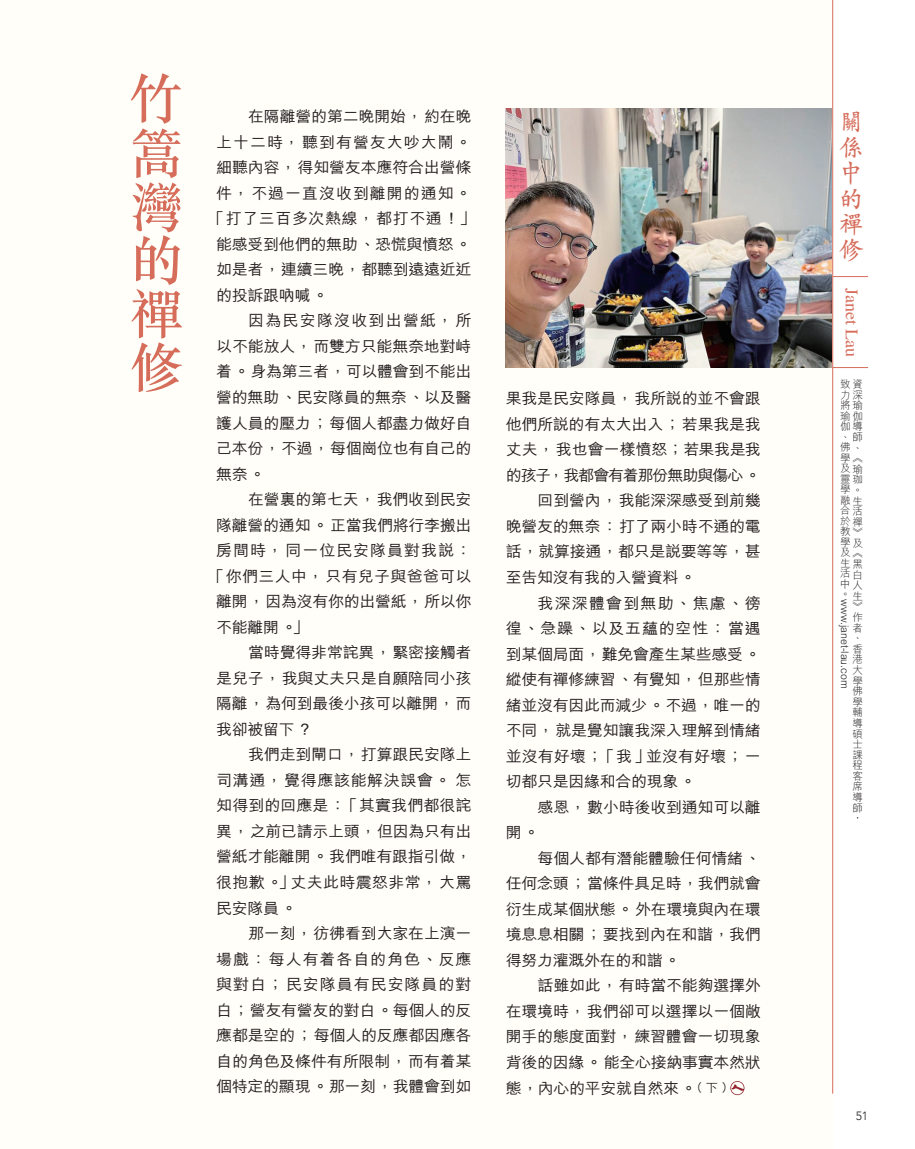
<style>
.page{position:relative;width:915px;height:1149px;background:#fff}
.page>*{position:absolute;margin:0;border:0;box-sizing:border-box;transform-origin:0 0}
.t1{font:500 54px/53.4px "M Sung HK";color:#d66c5a;text-align:justify}
.t2{font:600 25.5px/25.5px "M Kai HK";color:#d66c5a}
.t3{font:18px "Times";color:#d66c5a}
.t4{font:500 15.3px "M Hei HK";letter-spacing:-.02em;color:#231f20;scale:1.05 1}
.t5{font:500 15.3px "M Hei HK";letter-spacing:.055em;color:#231f20;scale:1.05 1}
.t6{font:500 15.3px "M Hei HK";letter-spacing:-.07em;color:#231f20;scale:1.05 1}
.t7{font:500 15.3px "M Hei HK";letter-spacing:.03em;color:#231f20;scale:1.05 1}
.t8{font:500 15.3px "M Hei HK";letter-spacing:.01em;color:#231f20;scale:1.05 1}
.t9{font:500 15.3px "M Hei HK";color:#231f20;scale:1.05 1}
.t10{font:500 15.3px "M Hei HK";letter-spacing:.015em;color:#231f20;scale:1.05 1}
.t11{font:500 15.3px "M Hei HK";letter-spacing:.035em;color:#231f20;scale:1.05 1}
.t12{font:500 15.3px "M Hei HK";letter-spacing:.05em;color:#231f20;scale:1.05 1}
.t13{font:500 15.3px "M Hei HK";letter-spacing:.045em;color:#231f20;scale:1.05 1}
.t14{font:500 15.3px "M Hei HK";letter-spacing:.07em;color:#231f20;scale:1.05 1}
.t15{font:500 15.3px "M Hei HK";letter-spacing:.065em;color:#231f20;scale:1.05 1}
.t16{font:300 12px "Avenir";color:#231f20}
.t17{font:300 10.5px/10.6px "M Hei HK";color:#231f20}
.s1{font-size:12px}
</style>
<div class="page">
<div style="left:1px;top:0;width:831px;height:1148px;background:#fffef8"></div>
<hr style="left:0;top:0;width:1px;height:1148px;background:#fffef8">
<img style="left:505px;top:108px;width:326px;height:259px">
<hr style="left:832px;top:276px;width:35px;height:1px;background:#d66c5a">
<hr style="left:832px;top:367px;width:35px;height:1px;background:#d66c5a">
<hr style="left:832px;top:0;width:1px;height:1093px;background:#d66c5a">
<svg style="left:730px;top:1081px;width:14px;height:13px"></svg>
<h1 class="t1" style="left:130px;top:72px;width:54px">竹篙灣的禪修</h1>
<p class="t4" style="left:248px;top:105px;width:214px">在隔離營的第二晚開始，約在晚</p>
<p class="t5" style="left:216px;top:131px;width:245px">上十二時，聽到有營友大吵大鬧。</p>
<p class="t4" style="left:216px;top:156px;width:244px">細聽內容，得知營友本應符合出營條</p>
<p class="t5" style="left:216px;top:182px;width:245px">件，不過一直沒收到離開的通知。</p>
<p class="t7" style="left:208px;top:207px;width:256px">「打了三百多次熱線，都打不通！」</p>
<p class="t4" style="left:216px;top:233px;width:244px">能感受到他們的無助、恐慌與憤怒。</p>
<p class="t4" style="left:216px;top:258px;width:244px">如是者，連續三晚，都聽到遠遠近近</p>
<p class="t4" style="left:216px;top:284px;width:108px">的投訴跟吶喊。</p>
<p class="t14" style="left:248px;top:309px;width:214px">因為民安隊沒收到出營紙，所</p>
<p class="t4" style="left:216px;top:335px;width:244px">以不能放人，而雙方只能無奈地對峙</p>
<p class="t4" style="left:216px;top:360px;width:244px">着。身為第三者，可以體會到不能出</p>
<p class="t4" style="left:216px;top:386px;width:244px">營的無助、民安隊員的無奈、以及醫</p>
<p class="t4" style="left:216px;top:411px;width:244px">護人員的壓力；每個人都盡力做好自</p>
<p class="t4" style="left:216px;top:437px;width:244px">己本份，不過，每個崗位也有自己的</p>
<p class="t4" style="left:216px;top:462px;width:49px">無奈。</p>
<p class="t4" style="left:248px;top:488px;width:214px">在營裏的第七天，我們收到民安</p>
<p class="t4" style="left:216px;top:513px;width:244px">隊離營的通知。正當我們將行李搬出</p>
<p class="t5" style="left:216px;top:539px;width:244px">房間時，同一位民安隊員對我說：</p>
<p class="t8" style="left:208px;top:564px;width:252px">「你們三人中，只有兒子與爸爸可以</p>
<p class="t4" style="left:216px;top:590px;width:244px">離開，因為沒有你的出營紙，所以你</p>
<p class="t4" style="left:216px;top:615px;width:89px">不能離開。」</p>
<p class="t4" style="left:248px;top:641px;width:214px">當時覺得非常詫異，緊密接觸者</p>
<p class="t4" style="left:216px;top:666px;width:244px">是兒子，我與丈夫只是自願陪同小孩</p>
<p class="t4" style="left:216px;top:692px;width:244px">隔離，為何到最後小孩可以離開，而</p>
<p class="t4" style="left:216px;top:717px;width:93px">我卻被留下？</p>
<p class="t4" style="left:248px;top:743px;width:214px">我們走到閘口，打算跟民安隊上</p>
<p class="t11" style="left:216px;top:768px;width:244px">司溝通，覺得應該能解決誤會。怎</p>
<p class="t9" style="left:216px;top:794px;width:244px">知得到的回應是：「其實我們都很詫</p>
<p class="t4" style="left:216px;top:819px;width:244px">異，之前已請示上頭，但因為只有出</p>
<p class="t4" style="left:216px;top:845px;width:244px">營紙才能離開。我們唯有跟指引做，</p>
<p class="t10" style="left:216px;top:871px;width:244px">很抱歉。」丈夫此時震怒非常，大罵</p>
<p class="t4" style="left:216px;top:896px;width:78px">民安隊員。</p>
<p class="t4" style="left:248px;top:922px;width:214px">那一刻，彷彿看到大家在上演一</p>
<p class="t12" style="left:216px;top:947px;width:245px">場戲：每人有着各自的角色、反應</p>
<p class="t5" style="left:216px;top:973px;width:244px">與對白；民安隊員有民安隊員的對</p>
<p class="t4" style="left:216px;top:998px;width:244px">白；營友有營友的對白。每個人的反</p>
<p class="t4" style="left:216px;top:1024px;width:244px">應都是空的；每個人的反應都因應各</p>
<p class="t4" style="left:216px;top:1049px;width:244px">自的角色及條件有所限制，而有着某</p>
<p class="t4" style="left:216px;top:1075px;width:244px">個特定的顯現。那一刻，我體會到如</p>
<p class="t4" style="left:505px;top:387px;width:244px">果我是民安隊員，我所說的並不會跟</p>
<p class="t4" style="left:505px;top:413px;width:244px">他們所說的有太大出入；若果我是我</p>
<p class="t4" style="left:505px;top:438px;width:244px">丈夫，我也會一樣憤怒；若果我是我</p>
<p class="t6" style="left:505px;top:464px;width:244px">的孩子，我都會有着那份無助與傷心。</p>
<p class="t4" style="left:537px;top:489px;width:214px">回到營內，我能深深感受到前幾</p>
<p class="t4" style="left:505px;top:515px;width:244px">晚營友的無奈：打了兩小時不通的電</p>
<p class="t4" style="left:505px;top:540px;width:244px">話，就算接通，都只是說要等等，甚</p>
<p class="t4" style="left:505px;top:566px;width:183px">至告知沒有我的入營資料。</p>
<p class="t15" style="left:537px;top:591px;width:214px">我深深體會到無助、焦慮、徬</p>
<p class="t13" style="left:505px;top:617px;width:244px">徨、急躁、以及五蘊的空性：當遇</p>
<p class="t4" style="left:505px;top:642px;width:244px">到某個局面，難免會產生某些感受。</p>
<p class="t4" style="left:505px;top:668px;width:244px">縱使有禪修練習、有覺知，但那些情</p>
<p class="t4" style="left:505px;top:693px;width:244px">緒並沒有因此而減少。不過，唯一的</p>
<p class="t4" style="left:505px;top:719px;width:244px">不同，就是覺知讓我深入理解到情緒</p>
<p class="t4" style="left:505px;top:744px;width:244px">並沒有好壞；「我」並沒有好壞；一</p>
<p class="t4" style="left:505px;top:770px;width:183px">切都只是因緣和合的現象。</p>
<p class="t4" style="left:537px;top:795px;width:214px">感恩，數小時後收到通知可以離</p>
<p class="t4" style="left:505px;top:821px;width:34px">開。</p>
<p class="t4" style="left:537px;top:846px;width:214px">每個人都有潛能體驗任何情緒、</p>
<p class="t4" style="left:505px;top:872px;width:244px">任何念頭；當條件具足時，我們就會</p>
<p class="t4" style="left:505px;top:897px;width:244px">衍生成某個狀態。外在環境與內在環</p>
<p class="t4" style="left:505px;top:923px;width:244px">境息息相關；要找到內在和諧，我們</p>
<p class="t4" style="left:505px;top:948px;width:168px">得努力灌溉外在的和諧。</p>
<p class="t4" style="left:537px;top:974px;width:214px">話雖如此，有時當不能夠選擇外</p>
<p class="t4" style="left:505px;top:999px;width:244px">在環境時，我們卻可以選擇以一個敞</p>
<p class="t4" style="left:505px;top:1025px;width:244px">開手的態度面對，練習體會一切現象</p>
<p class="t4" style="left:505px;top:1050px;width:244px">背後的因緣。能全心接納事實本然狀</p>
<p class="t4" style="left:505px;top:1076px;width:219px">態，內心的平安就自然來。<span class="s1">（下）</span></p>
<h2 class="t2" style="left:838px;top:107px;width:26px">關係中的禪修</h2>
<p class="t3" style="left:861px;top:288px;width:71px;rotate:90deg">Janet Lau</p>
<p class="t17" style="left:839px;top:378px;width:24px">致資力深將瑜瑜伽伽導、<br>佛、學《及瑜靈珈學。融生合活於教學及生<br>活<br>中<br>。</p>
<p class="t17" style="left:852px;top:431px;width:11px">師</p>
<p class="t17" style="left:852px;top:516px;width:12px">禪》及《黑白人生》作者、香港大學佛學輔導碩士課程客席導師，</p>
<p class="t17" style="left:850px;top:599px;width:91px;rotate:90deg">www.janet-lau.com</p>
<p class="t16" style="left:855px;top:1108px;width:14px">51</p>
</div>
